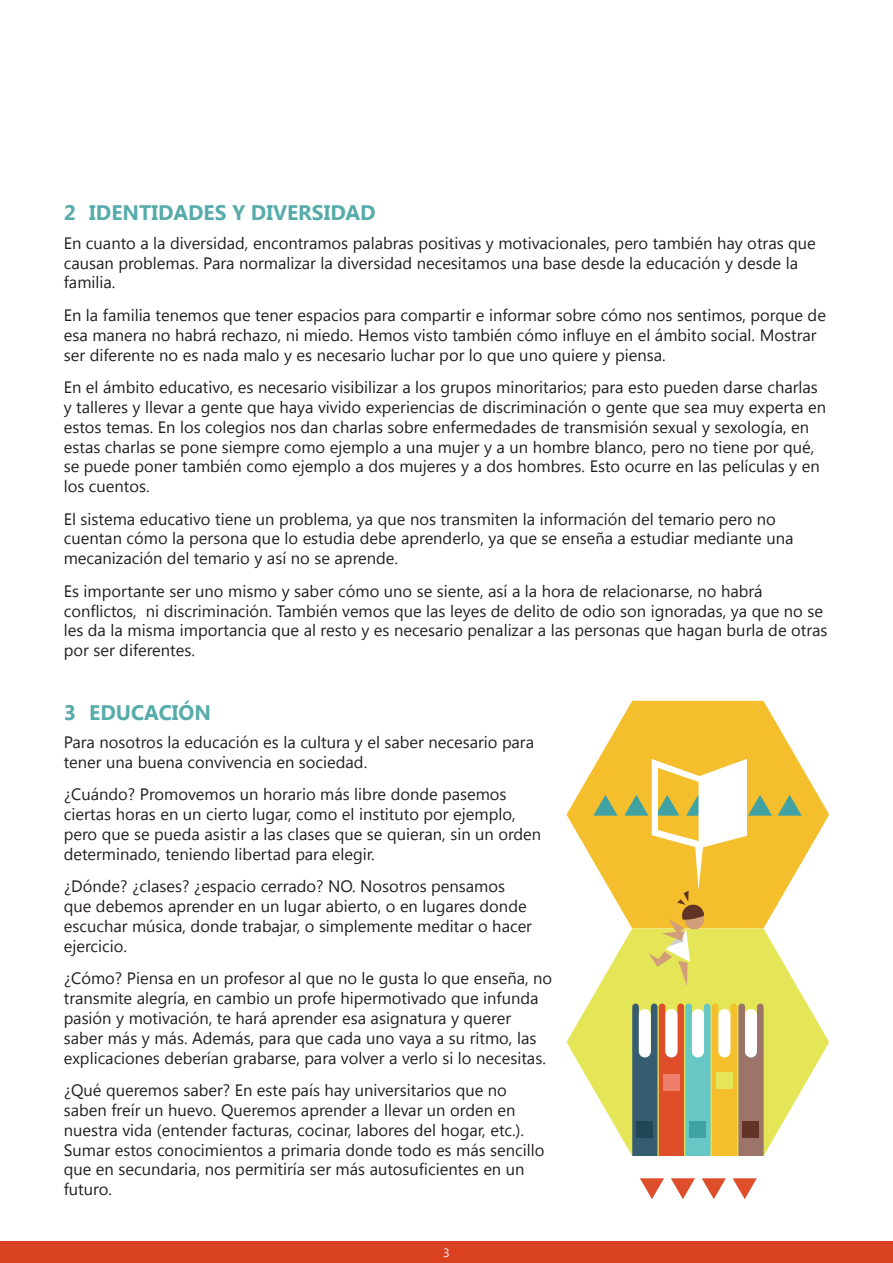
<style>
.page{position:relative;width:893px;height:1263px;background:#fff}
.page>*{position:absolute;margin:0;border:0;box-sizing:border-box;transform-origin:0 0}
.t1{font:700 21px "Segoe UI";color:#57abab}
.t2{font:16.5px/19.8px "Segoe UI";color:#231f20}
.t3{font:12px "Segoe UI";color:#fff}
</style>
<div class="page">
<div style="left:0;top:1242px;width:893px;height:21px;background:#da4120"></div>
<svg style="left:566px;top:701px;width:263px;height:213px;fill:#f5be2c"></svg>
<svg style="left:566px;top:943px;width:263px;height:213px;fill:#e5e657"></svg>
<svg style="left:632px;top:1003px;width:132px;height:153px;background:#ab9c74"></svg>
<div style="left:745px;top:1009px;width:12px;height:48px;background:#fff;border-radius:6px"></div>
<div style="left:742px;top:1121px;width:17px;height:17px;background:#623427"></div>
<svg style="left:733px;top:1178px;width:24px;height:21px"></svg>
<svg style="left:702px;top:1178px;width:24px;height:21px"></svg>
<svg style="left:671px;top:1178px;width:24px;height:21px"></svg>
<svg style="left:640px;top:1178px;width:24px;height:21px"></svg>
<svg style="left:593px;top:795px;width:24px;height:21px"></svg>
<svg style="left:778px;top:795px;width:24px;height:21px"></svg>
<svg style="left:624px;top:759px;width:148px;height:227px"></svg>
<p class="t1" style="left:64px;top:198px;width:313px">2 IDENTIDADES Y DIVERSIDAD</p>
<p class="t2" style="left:64px;top:232px;width:754px">En cuanto a la diversidad, encontramos palabras positivas y motivacionales, pero también hay otras que causan problemas. Para normalizar la diversidad necesitamos una base desde la educación y desde la familia.</p>
<p class="t2" style="left:64px;top:304px;width:764px">En la familia tenemos que tener espacios para compartir e informar sobre cómo nos sentimos, porque de esa manera no habrá rechazo, ni miedo. Hemos visto también cómo influye en el ámbito social. Mostrar ser diferente no es nada malo y es necesario luchar por lo que uno quiere y piensa.</p>
<p class="t2" style="left:64px;top:377px;width:764px">En el ámbito educativo, es necesario visibilizar a los grupos minoritarios; para esto pueden darse charlas y talleres y llevar a gente que haya vivido experiencias de discriminación o gente que sea muy experta en estos temas. En los colegios nos dan charlas sobre enfermedades de transmisión sexual y sexología, en estas charlas se pone siempre como ejemplo a una mujer y a un hombre blanco, pero no tiene por qué, se puede poner también como ejemplo a dos mujeres y a dos hombres. Esto ocurre en las películas y en los cuentos.</p>
<p class="t2" style="left:64px;top:508px;width:731px">El sistema educativo tiene un problema, ya que nos transmiten la información del temario pero no cuentan cómo la persona que lo estudia debe aprenderlo, ya que se enseña a estudiar mediante una mecanización del temario y así no se aprende.</p>
<p class="t2" style="left:64px;top:580px;width:765px">Es importante ser uno mismo y saber cómo uno se siente, así a la hora de relacionarse, no habrá conflictos, ni discriminación. También vemos que las leyes de delito de odio son ignoradas, ya que no se les da la misma importancia que al resto y es necesario penalizar a las personas que hagan burla de otras por ser diferentes.</p>
<p class="t1" style="left:64px;top:697px;width:149px">3 EDUCACIÓN</p>
<p class="t2" style="left:64px;top:731px;width:472px">Para nosotros la educación es la cultura y el saber necesario para tener una buena convivencia en sociedad.</p>
<p class="t2" style="left:64px;top:784px;width:479px">¿Cuándo? Promovemos un horario más libre donde pasemos ciertas horas en un cierto lugar, como el instituto por ejemplo, pero que se pueda asistir a las clases que se quieran, sin un orden determinado, teniendo libertad para elegir.</p>
<p class="t2" style="left:64px;top:876px;width:470px">¿Dónde? ¿clases? ¿espacio cerrado? NO. Nosotros pensamos que debemos aprender en un lugar abierto, o en lugares donde escuchar música, donde trabajar, o simplemente meditar o hacer ejercicio.</p>
<p class="t2" style="left:64px;top:968px;width:490px">¿Cómo? Piensa en un profesor al que no le gusta lo que enseña, no transmite alegría, en cambio un profe hipermotivado que infunda pasión y motivación, te hará aprender esa asignatura y querer saber más y más. Además, para que cada uno vaya a su ritmo, las explicaciones deberían grabarse, para volver a verlo si lo necesitas.</p>
<p class="t2" style="left:64px;top:1079px;width:482px">¿Qué queremos saber? En este país hay universitarios que no saben freír un huevo. Queremos aprender a llevar un orden en nuestra vida (entender facturas, cocinar, labores del hogar, etc.).<br>Sumar estos conocimientos a primaria donde todo es más sencillo que en secundaria, nos permitiría ser más autosuficientes en un futuro.</p>
<p class="t3" style="left:443px;top:1244px;width:8px">3</p>
</div>
